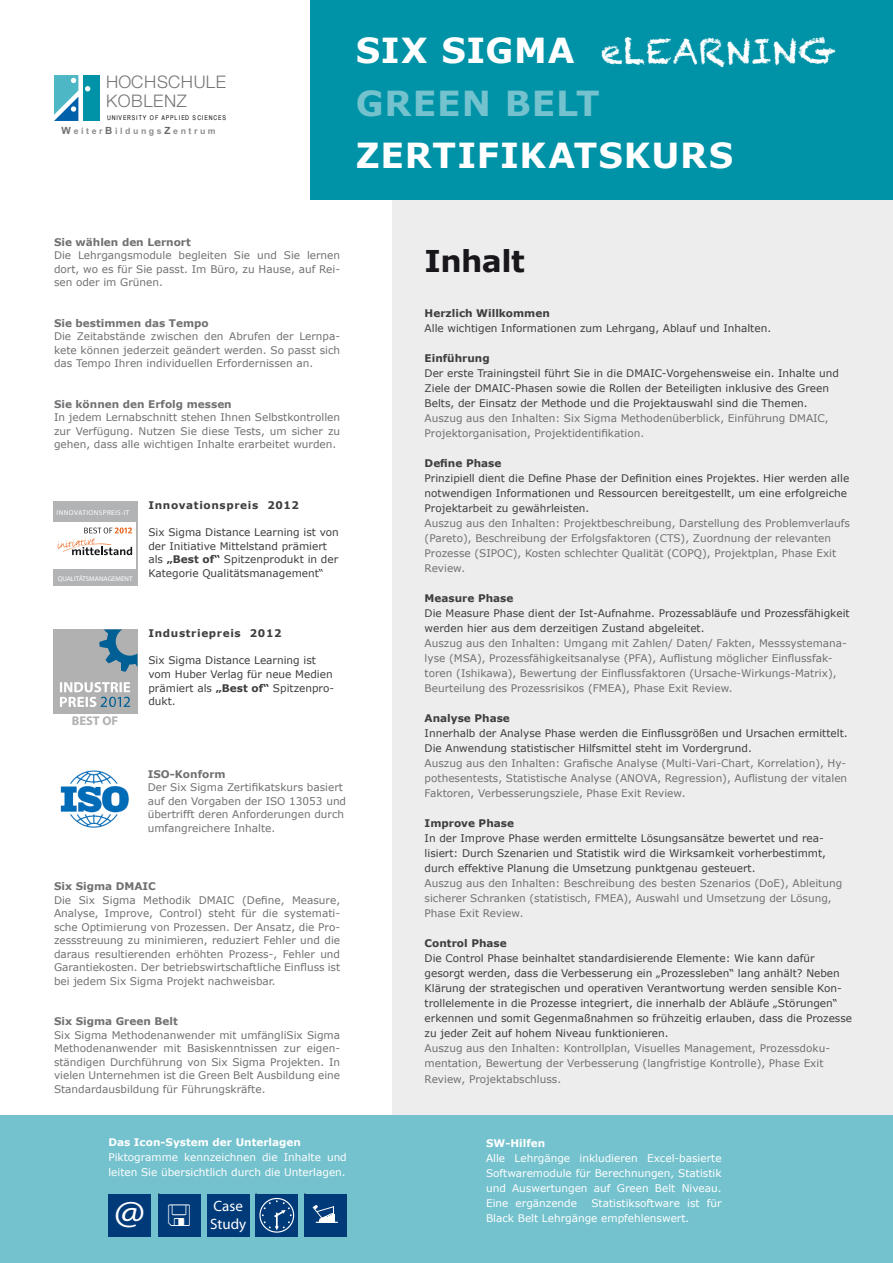
<style>
.page{position:relative;width:893px;height:1263px;background:#fff}
.page>*{position:absolute;margin:0;border:0;box-sizing:border-box;transform-origin:0 0}
.t1{font:36.75px "Myriad";color:#fff;scale:1.14 1}
.t2{font:34.5px "Chalkduster";letter-spacing:.025em;color:#fff}
.t3{font:700 34.5px "Verdana";letter-spacing:.025em;color:#fff}
.t4{font:700 34.5px "Verdana";letter-spacing:.025em;color:#74c2ce}
.t5{font:700 30px "Verdana";letter-spacing:-.02em;color:#1a171c}
.t6{font:300 17.25px/18.9px "Helvetica Neue";letter-spacing:.02em;color:#747774}
.t7{font:15px/18px "Myriad";color:#fff}
.t8{font:700 12.6px "Myriad Pro";color:#b1b1b1}
.t9{font:10.5px/13.5px "Verdana";color:#707173;text-align:justify}
.t10{font:10.5px/15px "Verdana";color:#3e3e40}
.Fließtext{font:10.5px/15px "Verdana";color:#fff}
.t11{font:700 10.5px "Verdana";color:#707173}
.t12{font:700 10.5px "Verdana";color:#3e3e40}
.t13{font:700 10.5px "Verdana";letter-spacing:.06em;color:#3e3e40}
.Fließtext-2{font:700 10.5px "Verdana";color:#fff}
.t14{font:700 8.85px "Arial";letter-spacing:.29em;color:#8e8e8c}
.t15{font:700 7.05px "Meta Pro";letter-spacing:.06em;color:#fff}
.t16{font:700 6.9px "Meta Pro";color:#fff}
.t17{font:6.45px "Helvetica CY Plain";letter-spacing:.14em;color:#010000}
.s1{font-size:9.9px;color:#6f706e}
.s2{font-size:9.9px;color:#6e6f6d}
.s3{font-size:9.9px;color:#676967}
.s4{font-family:"Verdana";font-weight:700}
.s5{font-weight:700}
</style>
<div class="page">
<div style="left:393px;top:200px;width:500px;height:1063px;background:#ededee"></div>
<div style="left:53px;top:501px;width:84px;height:85px;background:#b1b3b4"></div>
<div style="left:54px;top:522px;width:82px;height:47px;background:#fff"></div>
<svg style="left:58px;top:527px;width:74px;height:28px"></svg>
<div style="left:53px;top:629px;width:84px;height:85px;background:#b1b1b1"></div>
<svg style="left:99px;top:629px;width:38px;height:43px"></svg>
<svg style="left:60px;top:682px;width:70px;height:25px"></svg>
<div style="left:310px;top:0;width:583px;height:200px;background:#0093a7"></div>
<div style="left:83px;top:75px;width:17px;height:46px;background:#0093a8"></div>
<svg style="left:85px;top:86px;width:5px;height:5px"></svg>
<svg style="left:54px;top:75px;width:24px;height:46px"></svg>
<img style="left:60px;top:770px;width:69px;height:58px">
<div style="left:0;top:1115px;width:893px;height:148px;background:#74c2ce"></div>
<div style="left:108px;top:1194px;width:43px;height:42px;background:#003a79"></div>
<div style="left:158px;top:1194px;width:43px;height:42px;background:#003a79"></div>
<div style="left:256px;top:1194px;width:42px;height:42px;background:#003a79"></div>
<svg style="left:256px;top:1194px;width:38px;height:38px"></svg>
<div style="left:207px;top:1194px;width:42px;height:42px;background:#003a79"></div>
<div style="left:304px;top:1194px;width:43px;height:42px;background:#003a79"></div>
<svg style="left:312px;top:1205px;width:26px;height:18px"></svg>
<p class="t6" style="left:106px;top:72px;width:121px">HOCHSCHULE<br>KOBLENZ</p>
<p class="t17" style="left:107px;top:114px;width:120px">UNIVERSITY OF APPLIED SCIENCES</p>
<p class="t14" style="left:62px;top:125px;width:156px"><span class="s1">W</span>eiter<span class="s2">B</span>ildungs<span class="s3">Z</span>entrum</p>
<p class="t2" style="left:356px;top:31px;width:482px"><span class="s4">SIX SIGMA</span> eLEARNING</p>
<p class="t4" style="left:356px;top:79px;width:245px">GREEN BELT</p>
<p class="t3" style="left:356px;top:131px;width:379px">ZERTIFIKATSKURS</p>
<p class="t11" style="left:54px;top:235px;width:138px">Sie wählen den Lernort</p>
<p class="t9" style="left:54px;top:249px;width:288px">Die Lehrgangsmodule begleiten Sie und Sie lernen dort, wo es für Sie passt. Im Büro, zu Hause, auf Rei&shy;sen oder im Grünen.</p>
<p class="t11" style="left:54px;top:316px;width:156px">Sie bestimmen das Tempo</p>
<p class="t9" style="left:54px;top:330px;width:288px">Die Zeitabstände zwischen den Abrufen der Lernpa&shy;kete können jederzeit geändert werden. So passt sich das Tempo Ihren individuellen Erfordernissen an.</p>
<p class="t11" style="left:54px;top:397px;width:179px">Sie können den Erfolg messen</p>
<p class="t9" style="left:54px;top:411px;width:288px">In jedem Lernabschnitt stehen Ihnen Selbstkontrollen zur Verfügung. Nutzen Sie diese Tests, um sicher zu gehen, dass alle wichtigen Inhalte erarbeitet wurden.</p>
<p class="t15" style="left:57px;top:508px;width:74px">INNOVATIONSPREIS-IT</p>
<p class="t16" style="left:58px;top:574px;width:76px">QUALITÄTSMANAGEMENT</p>
<p class="t13" style="left:148px;top:498px;width:152px">Innovationspreis 2012</p>
<p class="t10" style="left:148px;top:526px;width:192px;line-height:13.5px">Six Sigma Distance Learning ist von der Initiative Mittelstand prämiert als <span class="s5">„Best of“</span> Spitzenprodukt in der Kategorie Qualitätsmanagement“</p>
<p class="t8" style="left:72px;top:713px;width:48px">BEST OF</p>
<p class="t13" style="left:148px;top:626px;width:135px">Industriepreis 2012</p>
<p class="t10" style="left:148px;top:654px;width:187px;line-height:13.5px">Six Sigma Distance Learning ist vom Huber Verlag für neue Medien prämiert als <span class="s5">„Best of“</span> Spitzenpro&shy;dukt.</p>
<p class="t11" style="left:148px;top:766px;width:79px">ISO-Konform</p>
<p class="t9" style="left:148px;top:781px;width:200px;text-align:left">Der Six Sigma Zertifikatskurs basiert auf den Vorgaben der ISO 13053 und übertrifft deren Anforderungen durch umfangreichere Inhalte.</p>
<p class="t11" style="left:54px;top:879px;width:103px">Six Sigma DMAIC</p>
<p class="t9" style="left:54px;top:893px;width:288px">Die Six Sigma Methodik DMAIC (Define, Measure, Analyse, Improve, Control) steht für die systemati&shy;sche Optimierung von Prozessen. Der Ansatz, die Pro&shy;zessstreuung zu minimieren, reduziert Fehler und die daraus resultierenden erhöhten Prozess-, Fehler und Garantiekosten. Der betriebswirtschaftliche Einfluss ist bei jedem Six Sigma Projekt nachweisbar.</p>
<p class="t11" style="left:54px;top:1014px;width:125px">Six Sigma Green Belt</p>
<p class="t9" style="left:54px;top:1028px;width:288px">Six Sigma Methodenanwender mit umfängliSix Sigma Methodenanwender mit Basiskenntnissen zur eigen&shy;ständigen Durchführung von Six Sigma Projekten. In vielen Unternehmen ist die Green Belt Ausbildung eine Standardausbildung für Führungskräfte.</p>
<p class="Fließtext-2" style="left:108px;top:1135px;width:194px">Das Icon-System der Unterlagen</p>
<p class="Fließtext" style="left:108px;top:1150px;width:240px">Piktogramme kennzeichnen die Inhalte und leiten Sie übersichtlich durch die Unterlagen.</p>
<p class="t1" style="left:114px;top:1196px;width:29px">@</p>
<p class="t7" style="left:210px;top:1197px;width:38px">Case<br>Study</p>
<p class="t5" style="left:425px;top:240px;width:102px">Inhalt</p>
<p class="t12" style="left:425px;top:306px;width:127px">Herzlich Willkommen</p>
<p class="t10" style="left:425px;top:321px;width:348px">Alle wichtigen Informationen zum Lehrgang, Ablauf und Inhalten.</p>
<p class="t12" style="left:425px;top:351px;width:67px">Einführung</p>
<p class="t10" style="left:425px;top:366px;width:416px">Der erste Trainingsteil führt Sie in die DMAIC-Vorgehensweise ein. Inhalte und<br>Ziele der DMAIC-Phasen sowie die Rollen der Beteiligten inklusive des Green<br>Belts, der Einsatz der Methode und die Projektauswahl sind die Themen.</p>
<p class="t9" style="left:425px;top:411px;width:406px;line-height:15px">Auszug aus den Inhalten: Six Sigma Methodenüberblick, Einführung DMAIC,<br>Projektorganisation, Projektidentifikation.</p>
<p class="t12" style="left:425px;top:456px;width:78px">Define Phase</p>
<p class="t10" style="left:425px;top:471px;width:426px">Prinzipiell dient die Define Phase der Definition eines Projektes. Hier werden alle notwendigen Informationen und Ressourcen bereitgestellt, um eine erfolgreiche<br>Projektarbeit zu gewährleisten.</p>
<p class="t9" style="left:425px;top:516px;width:427px;line-height:15px;text-align:left">Auszug aus den Inhalten: Projektbeschreibung, Darstellung des Problemverlaufs (Pareto), Beschreibung der Erfolgsfaktoren (CTS), Zuordnung der relevanten Prozesse (SIPOC), Kosten schlechter Qualität (COPQ), Projektplan, Phase Exit Review.</p>
<p class="t12" style="left:425px;top:591px;width:90px">Measure Phase</p>
<p class="t10" style="left:425px;top:606px;width:427px">Die Measure Phase dient der Ist-Aufnahme. Prozessabläufe und Prozessfähigkeit werden hier aus dem derzeitigen Zustand abgeleitet.</p>
<p class="t9" style="left:425px;top:636px;width:424px;line-height:15px;text-align:left">Auszug aus den Inhalten: Umgang mit Zahlen/ Daten/ Fakten, Messsystemana&shy;lyse (MSA), Prozessfähigkeitsanalyse (PFA), Auflistung möglicher Einflussfak&shy;toren (Ishikawa), Bewertung der Einflussfaktoren (Ursache-Wirkungs-Matrix), Beurteilung des Prozessrisikos (FMEA), Phase Exit Review.</p>
<p class="t12" style="left:425px;top:711px;width:87px">Analyse Phase</p>
<p class="t10" style="left:425px;top:726px;width:424px">Innerhalb der Analyse Phase werden die Einflussgrößen und Ursachen ermittelt.<br>Die Anwendung statistischer Hilfsmittel steht im Vordergrund.</p>
<p class="t9" style="left:425px;top:756px;width:424px;line-height:15px">Auszug aus den Inhalten: Grafische Analyse (Multi-Vari-Chart, Korrelation), Hy&shy;pothesentests, Statistische Analyse (ANOVA, Regression), Auflistung der vitalen Faktoren, Verbesserungsziele, Phase Exit Review.</p>
<p class="t12" style="left:425px;top:816px;width:91px">Improve Phase</p>
<p class="t10" style="left:425px;top:831px;width:403px">In der Improve Phase werden ermittelte Lösungsansätze bewertet und rea&shy;lisiert: Durch Szenarien und Statistik wird die Wirksamkeit vorherbestimmt, durch effektive Planung die Umsetzung punktgenau gesteuert.</p>
<p class="t9" style="left:425px;top:876px;width:419px;line-height:15px;text-align:left">Auszug aus den Inhalten: Beschreibung des besten Szenarios (DoE), Ableitung sicherer Schranken (statistisch, FMEA), Auswahl und Umsetzung der Lösung,<br>Phase Exit Review.</p>
<p class="t12" style="left:425px;top:936px;width:84px">Control Phase</p>
<p class="t10" style="left:425px;top:951px;width:429px">Die Control Phase beinhaltet standardisierende Elemente: Wie kann dafür gesorgt werden, dass die Verbesserung ein „Prozessleben“ lang anhält? Neben Klärung der strategischen und operativen Verantwortung werden sensible Kon&shy;trollelemente in die Prozesse integriert, die innerhalb der Abläufe „Störungen“ erkennen und somit Gegenmaßnahmen so frühzeitig erlauben, dass die Prozesse zu jeder Zeit auf hohem Niveau funktionieren.</p>
<p class="t9" style="left:425px;top:1041px;width:407px;line-height:15px;text-align:left">Auszug aus den Inhalten: Kontrollplan, Visuelles Management, Prozessdoku&shy;mentation, Bewertung der Verbesserung (langfristige Kontrolle), Phase Exit<br>Review, Projektabschluss.</p>
<p class="Fließtext-2" style="left:486px;top:1136px;width:61px">SW-Hilfen</p>
<p class="Fließtext" style="left:486px;top:1151px;width:237px;text-align:justify">Alle Lehrgänge inkludieren Excel-basierte Softwaremodule für Berechnungen, Statistik und Auswertungen auf Green Belt Niveau.<br>Eine ergänzende</p>
<p class="Fließtext" style="left:591px;top:1196px;width:132px">Statistiksoftware ist für</p>
<p class="Fließtext" style="left:486px;top:1211px;width:205px">Black Belt Lehrgänge empfehlenswert.</p>
</div>
